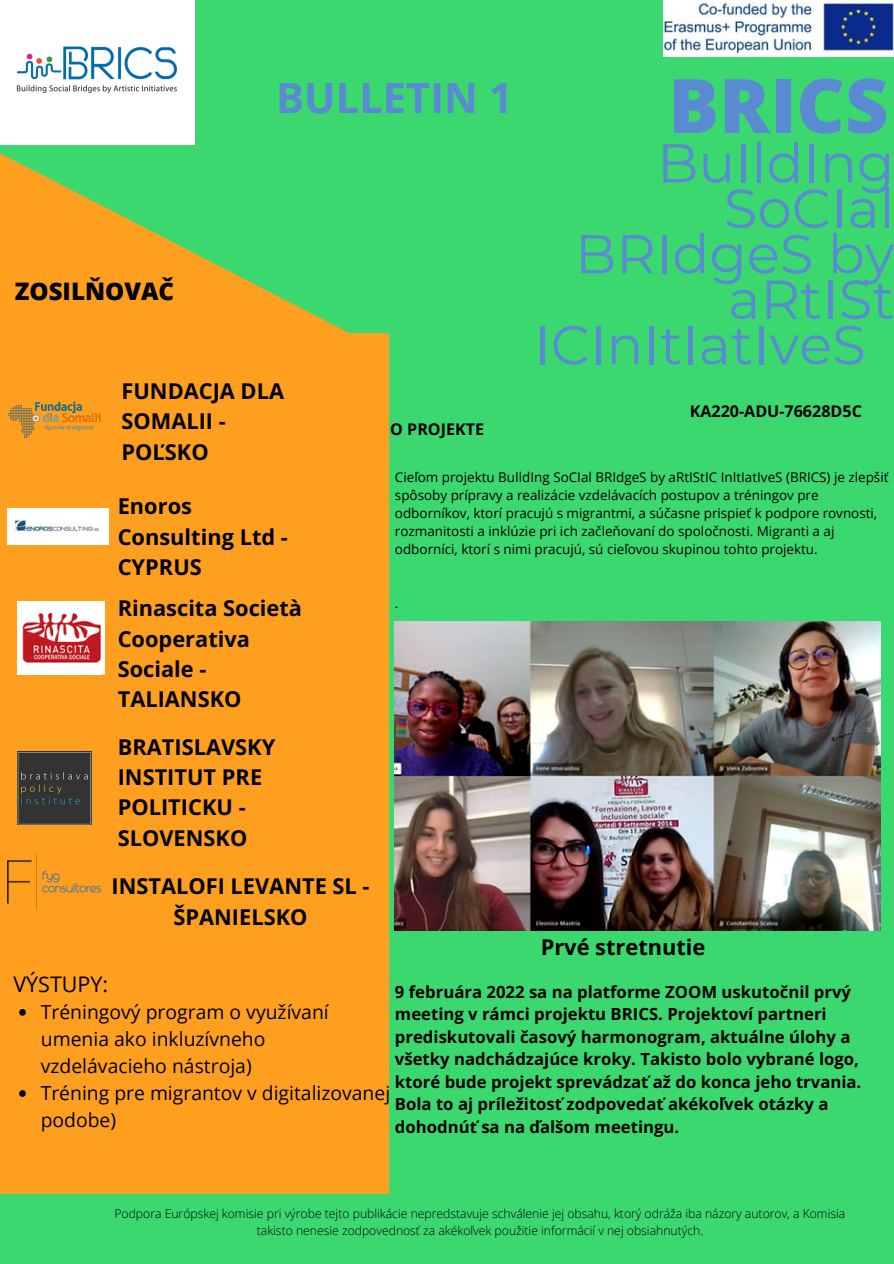
<style>
.page{position:relative;width:894px;height:1264px;background:#fff}
.page>*{position:absolute;margin:0;border:0;box-sizing:border-box;transform-origin:0 0}
.t1{font:800 75.15px "Open Sans";color:#5a8ad1}
.t2{font:54.6px "Montserrat";color:#5a8ad1}
.t3{font:700 41.7px "Open Sans";color:#5a8ad1}
.t4{font:800 24.15px "Open Sans";color:#000}
.t5{font:700 21.75px/30.5px "Open Sans";color:#000}
.t6{font:21.45px "Open Sans";color:#000}
.t7{font:19.35px/27px "Open Sans";color:#000}
.t8{font:700 16.65px/22.5px "Open Sans";color:#000}
.t9{font:700 16.05px "Open Sans";color:#000}
.t10{font:13.5px/17.9px "Open Sans";color:#000}
.t11{font:300 12.15px/16.2px "Open Sans";color:#000;text-align:center}
</style>
<div class="page">
<div style="left:0;top:0;width:893px;height:1263px;background:#3bd870"></div>
<div style="left:0;top:333px;width:389px;height:860px;background:#ff9f20"></div>
<svg style="left:0;top:144px;width:349px;height:189px"></svg>
<img style="left:663px;top:0;width:230px;height:56px">
<img style="left:395px;top:621px;width:485px;height:309px">
<img style="left:0;top:0;width:195px;height:144px">
<img style="left:8px;top:401px;width:93px;height:38px">
<img style="left:8px;top:508px;width:100px;height:36px">
<img style="left:18px;top:602px;width:87px;height:72px">
<img style="left:18px;top:751px;width:73px;height:73px">
<img style="left:8px;top:854px;width:92px;height:55px">
<svg style="left:19px;top:1009px;width:7px;height:6px"></svg>
<svg style="left:19px;top:1090px;width:7px;height:6px"></svg>
<h3 class="t4" style="left:15px;top:274px;width:161px">ZOSILŇOVAČ</h3>
<h3 class="t3" style="left:276px;top:69px;width:238px">BULLETIN 1</h3>
<h1 class="t1" style="left:668px;top:53px;width:221px">BRICS</h1>
<h2 class="t2" style="left:657px;top:129px;width:239px">BuIldIng</h2>
<h2 class="t2" style="left:723px;top:175px;width:172px">SoCIal</h2>
<h2 class="t2" style="left:575px;top:220px;width:321px">BRIdgeS by</h2>
<h2 class="t2" style="left:728px;top:266px;width:168px">aRtISt</h2>
<h2 class="t2" style="left:534px;top:311px;width:333px">ICInItIatIveS</h2>
<h3 class="t5" style="left:121px;top:375px;width:164px">FUNDACJA DLA<br>SOMALII -<br>POĽSKO</h3>
<h3 class="t5" style="left:118px;top:490px;width:172px">Enoros<br>Consulting Ltd -<br>CYPRUS</h3>
<h3 class="t5" style="left:118px;top:592px;width:186px">Rinascita Società<br>Cooperativa<br>Sociale -<br>TALIANSKO</h3>
<h3 class="t5" style="left:118px;top:731px;width:159px">BRATISLAVSKY<br>INSTITUT PRE<br>POLITICKU -<br>SLOVENSKO</h3>
<h3 class="t5" style="left:111px;top:870px;width:259px;text-align:center">INSTALOFI LEVANTE SL -<br>ŠPANIELSKO</h3>
<p class="t9" style="left:689px;top:399px;width:174px">KA220-ADU-76628D5C</p>
<p class="t9" style="left:390px;top:418px;width:95px">O PROJEKTE</p>
<p class="t10" style="left:395px;top:468px;width:495px">Cieľom projektu BuIldIng SoCIal BRIdgeS by aRtIStIC InItIatIveS (BRICS) je zlepšiť spôsoby prípravy a realizácie vzdelávacích postupov a tréningov pre odborníkov, ktorí pracujú s migrantmi, a súčasne prispieť k podpore rovnosti, rozmanitosti a inklúzie pri ich začleňovaní do spoločnosti. Migranti a aj odborníci, ktorí s nimi pracujú, sú cieľovou skupinou tohto projektu.</p>
<p class="t10" style="left:395px;top:594px;width:5px">.</p>
<h3 class="t5" style="left:540px;top:931px;width:166px">Prvé stretnutie</h3>
<h3 class="t6" style="left:13px;top:969px;width:96px">VÝSTUPY:</h3>
<p class="t8" style="left:395px;top:979px;width:468px">9 februára 2022 sa na platforme ZOOM uskutočnil prvý meeting v rámci projektu BRICS. Projektoví partneri prediskutovali časový harmonogram, aktuálne úlohy a všetky nadchádzajúce kroky. Takisto bolo vybrané logo, ktoré bude projekt sprevádzať až do konca jeho trvania.<br>Bola to aj príležitosť zodpovedať akékoľvek otázky a dohodnúť sa na ďalšom meetingu.</p>
<h3 class="t7" style="left:41px;top:998px;width:351px">Tréningový program o využívaní umenia ako inkluzívneho vzdelávacieho nástroja)<br>Tréning pre migrantov v digitalizovanej podobe)</h3>
<p class="t11" style="left:114px;top:1205px;width:732px">Podpora Európskej komisie pri výrobe tejto publikácie nepredstavuje schválenie jej obsahu, ktorý odráža iba názory autorov, a Komisia takisto nenesie zodpovednosť za akékoľvek použitie informácií v nej obsiahnutých.</p>
</div>
